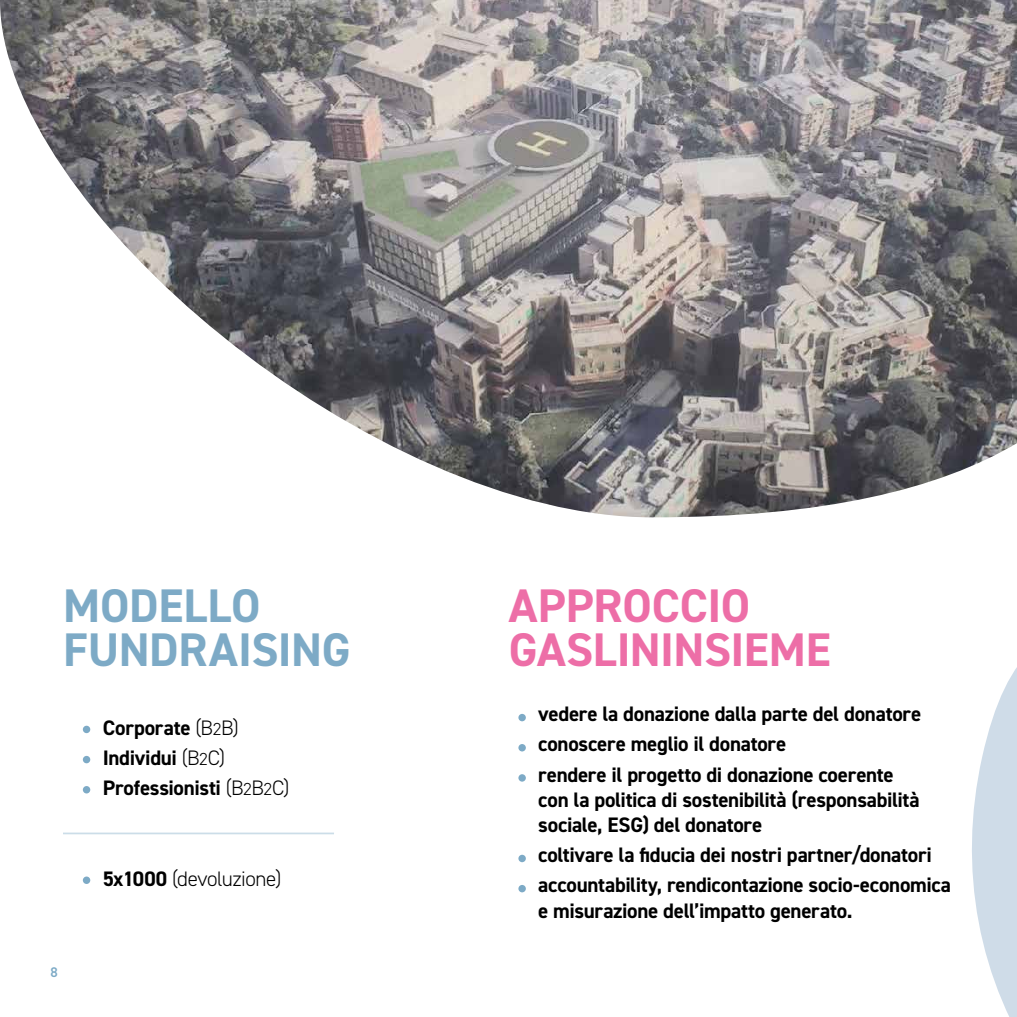
<style>
.page{position:relative;width:1017px;height:1017px;background:#fff}
.page>*{position:absolute;margin:0;border:0;box-sizing:border-box;transform-origin:0 0}
.t1{font:700 47.25px/43.8px "DIN2014";letter-spacing:-.01em;color:#ed6ea7}
.t2{font:700 47.25px/43.8px "DIN2014";letter-spacing:-.005em;color:#7daac6}
.t3{font:700 21px/30.1px "DIN2014";letter-spacing:-.015em;color:#000}
.t4{font:300 21px "DIN2014";letter-spacing:-.02em;color:#000}
.t5{font:600 14px "DIN2014";color:#7daac6}
.s1{font-weight:300}
.s2{font-weight:300;font-size:17.5px}
.s3{font-weight:700}
</style>
<div class="page">
<svg style="left:972px;top:667px;width:45px;height:350px"></svg>
<img style="left:0;top:0;width:1017px;height:517px">
<div style="left:83px;top:726px;width:7px;height:7px;background:#7daac6;border-radius:50%"></div>
<div style="left:83px;top:756px;width:7px;height:7px;background:#7daac6;border-radius:50%"></div>
<div style="left:83px;top:786px;width:7px;height:7px;background:#7daac6;border-radius:50%"></div>
<div style="left:83px;top:876px;width:7px;height:8px;background:#7daac6;border-radius:50%"></div>
<div style="left:518px;top:714px;width:8px;height:7px;background:#7daac6;border-radius:50%"></div>
<div style="left:518px;top:744px;width:8px;height:7px;background:#7daac6;border-radius:50%"></div>
<div style="left:518px;top:774px;width:8px;height:8px;background:#7daac6;border-radius:50%"></div>
<div style="left:518px;top:855px;width:8px;height:7px;background:#7daac6;border-radius:50%"></div>
<div style="left:518px;top:885px;width:8px;height:7px;background:#7daac6;border-radius:50%"></div>
<hr style="left:63px;top:833px;width:271px;height:1px;background:#7daac6">
<h1 class="t2" style="left:63px;top:583px;width:289px">MODELLO<br>FUNDRAISING</h1>
<p class="t3" style="left:103px;top:712px;width:188px">Corporate <span class="s1">(B</span><span class="s2">2</span><span class="s1">B)<br></span>Individui <span class="s1">(B</span><span class="s2">2</span><span class="s1">C)<br></span>Professionisti <span class="s1">(B</span><span class="s2">2</span><span class="s1">B</span><span class="s2">2</span><span class="s1">C)</span></p>
<p class="t4" style="left:103px;top:866px;width:180px"><span class="s3">5x1000</span> (devoluzione)</p>
<p class="t5" style="left:51px;top:963px;width:9px">8</p>
<h1 class="t1" style="left:509px;top:583px;width:323px">APPROCCIO<br>GASLININSIEME</h1>
<p class="t3" style="left:538px;top:699px;width:385px">vedere la donazione dalla parte del donatore conoscere meglio il donatore<br>rendere il progetto di donazione coerente</p>
<p class="t3" style="left:538px;top:787px;width:383px;line-height:25.2px">con la politica di sostenibilità (responsabilità sociale, ESG) del donatore</p>
<p class="t3" style="left:538px;top:840px;width:414px">coltivare la fiducia dei nostri partner/donatori accountability, rendicontazione socio-economica</p>
<p class="t3" style="left:538px;top:895px;width:316px">e misurazione dell’impatto generato.</p>
</div>
